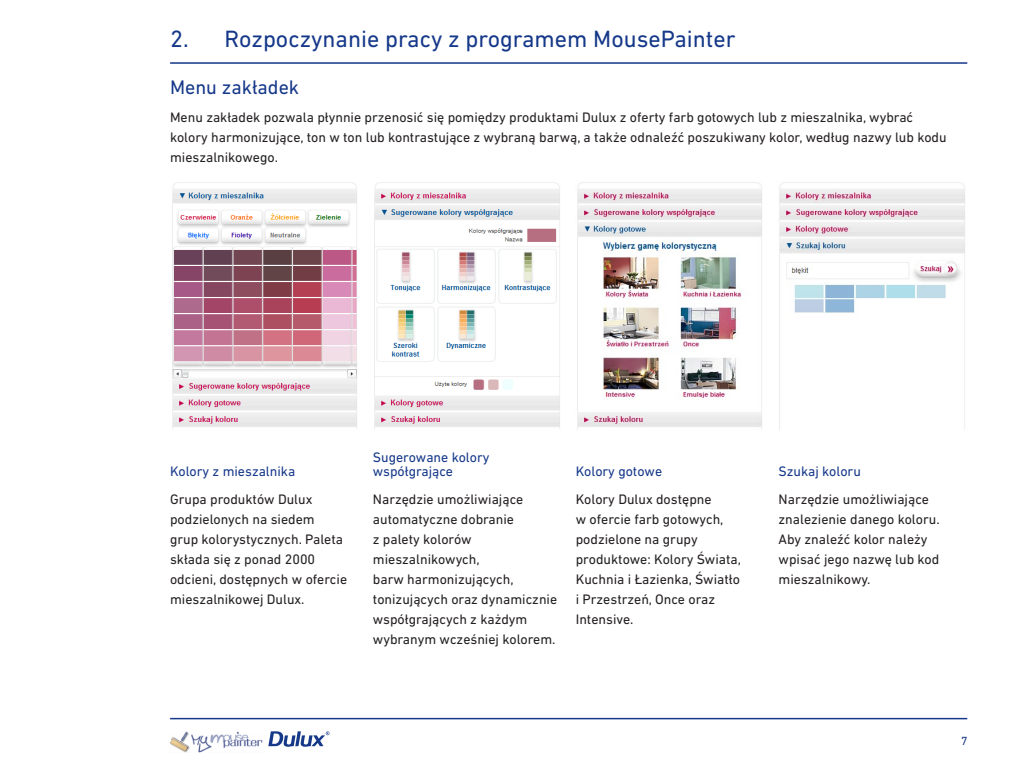
<style>
.page{position:relative;width:1024px;height:768px;background:#fff}
.page>*{position:absolute;margin:0;border:0;box-sizing:border-box;transform-origin:0 0}
.tytuł_sekcji{font:24px "DIN Next LT Pro";color:#153889}
.śródtytuł{font:20px "DIN Next LT Pro";color:#153889}
.tekst{font:14px/20px "DIN Next LT Pro";color:#231f20}
.tekst-2{font:14px/14px "DIN Next LT Pro";color:#153889}
.t1{font:12px "DIN Next LT Pro";color:#153889}
</style>
<div class="page">
<hr style="left:170px;top:62px;width:797px;height:2px;background:#153889">
<hr style="left:170px;top:718px;width:797px;height:1px;background:#153889">
<svg style="left:268px;top:731px;width:62px;height:16px"></svg>
<img style="left:170px;top:731px;width:93px;height:22px">
<img style="left:172px;top:182px;width:185px;height:247px">
<img style="left:374px;top:182px;width:186px;height:247px">
<img style="left:577px;top:182px;width:185px;height:247px">
<img style="left:779px;top:182px;width:186px;height:247px">
<p class="tytuł_sekcji" style="left:170px;top:25px;width:20px">2.</p>
<p class="tytuł_sekcji" style="left:225px;top:25px;width:512px">Rozpoczynanie pracy z programem MousePainter</p>
<p class="śródtytuł" style="left:170px;top:75px;width:131px">Menu zakładek</p>
<p class="tekst" style="left:170px;top:107px;width:778px">Menu zakładek pozwala płynnie przenosić się pomiędzy produktami Dulux z oferty farb gotowych lub z mieszalnika, wybrać kolory harmonizujące, ton w ton lub kontrastujące z wybraną barwą, a także odnaleźć poszukiwany kolor, według nazwy lub kodu mieszalnikowego.</p>
<p class="tekst-2" style="left:170px;top:464px;width:127px">Kolory z mieszalnika</p>
<p class="tekst-2" style="left:373px;top:450px;width:118px">Sugerowane kolory współgrające</p>
<p class="tekst-2" style="left:576px;top:464px;width:88px">Kolory gotowe</p>
<p class="tekst-2" style="left:779px;top:464px;width:84px">Szukaj koloru</p>
<p class="tekst" style="left:170px;top:489px;width:179px">Grupa produktów Dulux podzielonych na siedem<br>grup kolorystycznych. Paleta składa się z ponad 2000 odcieni, dostępnych w ofercie mieszalnikowej Dulux.</p>
<p class="tekst" style="left:373px;top:489px;width:186px">Narzędzie umożliwiające automatyczne dobranie<br>z palety kolorów mieszalnikowych,<br>barw harmonizujących, tonizujących oraz dynamicznie współgrających z każdym wybranym wcześniej kolorem.</p>
<p class="tekst" style="left:576px;top:489px;width:167px">Kolory Dulux dostępne<br>w ofercie farb gotowych, podzielone na grupy produktowe: Kolory Świata,<br>Kuchnia i Łazienka, Światło i Przestrzeń, Once oraz<br>Intensive.</p>
<p class="tekst" style="left:779px;top:489px;width:163px">Narzędzie umożliwiające znalezienie danego koloru.<br>Aby znaleźć kolor należy wpisać jego nazwę lub kod mieszalnikowy.</p>
<p class="t1" style="left:961px;top:734px;width:8px">7</p>
</div>
